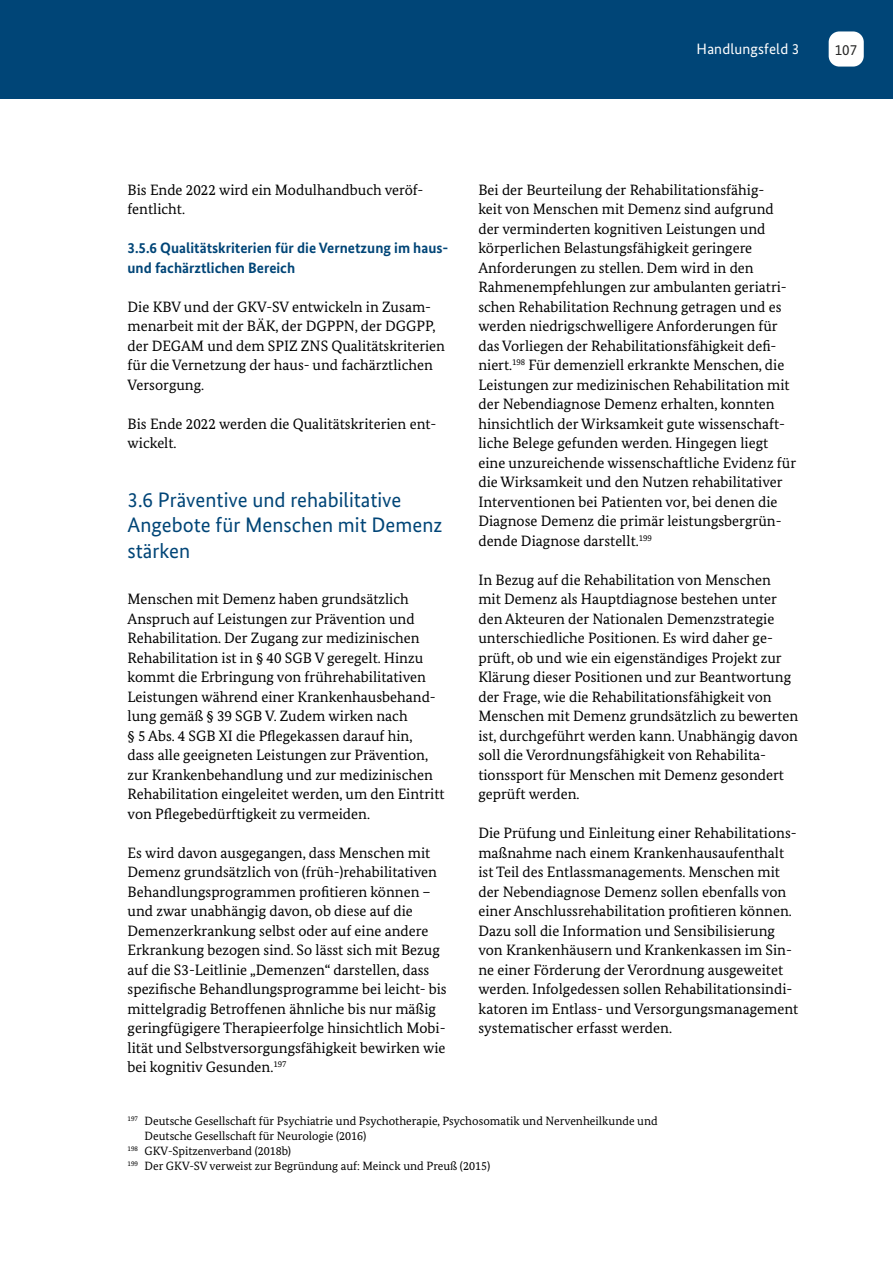
<style>
.page{position:relative;width:893px;height:1263px;background:#fff}
.page>*{position:absolute;margin:0;border:0;box-sizing:border-box;transform-origin:0 0}
.t1{font:21px/25.5px "Bundes Sans";color:#004577}
.t2{font:15px/19.5px "Bundes Serif";color:#000}
.t3{font:700 15px/19.5px "Bundes Sans";color:#004577}
.t4{font:15px "Bundes Sans";letter-spacing:.01em;color:#fff}
.t5{font:15px "Bundes Sans";color:#282827}
.t6{font:12px/15px "Bundes Serif";color:#000}
</style>
<div class="page">
<div style="left:0;top:0;width:893px;height:98px;background:#004577"></div>
<div style="left:829px;top:31px;width:35px;height:36px;background:#fff;border-radius:11px"></div>
<p class="t4" style="left:697px;top:40px;width:104px">Handlungsfeld 3</p>
<p class="t5" style="left:835px;top:41px;width:24px">107</p>
<p class="t2" style="left:128px;top:180px;width:297px">Bis Ende 2022 wird ein Modulhandbuch veröf&shy;fentlicht.</p>
<h5 class="t3" style="left:128px;top:238px;width:322px">3.5.6 Qualitätskriterien für die Vernetzung im haus&shy;und fachärztlichen Bereich</h5>
<p class="t2" style="left:128px;top:297px;width:319px">Die KBV und der GKV-SV entwickeln in Zusam&shy;menarbeit mit der BÄK, der DGPPN, der DGGPP, der DEGAM und dem SPIZ ZNS Qualitätskriterien für die Vernetzung der haus- und fachärztlichen Versorgung.</p>
<p class="t2" style="left:128px;top:414px;width:310px">Bis Ende 2022 werden die Qualitätskriterien ent&shy;wickelt.</p>
<h4 class="t1" style="left:128px;top:487px;width:316px">3.6 Präventive und rehabilitative<br>Angebote für Menschen mit Demenz stärken</h4>
<p class="t2" style="left:128px;top:589px;width:319px">Menschen mit Demenz haben grundsätzlich Anspruch auf Leistungen zur Prävention und Rehabilitation. Der Zugang zur medizinischen Rehabilitation ist in § 40 SGB V geregelt. Hinzu kommt die Erbringung von frührehabilitativen Leistungen während einer Krankenhausbehand&shy;lung gemäß § 39 SGB V. Zudem wirken nach<br>§ 5 Abs. 4 SGB XI die Pflegekassen darauf hin,<br>dass alle geeigneten Leistungen zur Prävention, zur Krankenbehandlung und zur medizinischen Rehabilitation eingeleitet werden, um den Eintritt von Pflegebedürftigkeit zu vermeiden.</p>
<p class="t2" style="left:128px;top:843px;width:321px">Es wird davon ausgegangen, dass Menschen mit Demenz grundsätzlich von (früh-)rehabilitativen Behandlungsprogrammen profitieren können – und zwar unabhängig davon, ob diese auf die Demenzerkrankung selbst oder auf eine andere Erkrankung bezogen sind. So lässt sich mit Bezug auf die S3-Leitlinie „Demenzen“ darstellen, dass spezifische Behandlungsprogramme bei leicht- bis mittelgradig Betroffenen ähnliche bis nur mäßig geringfügigere Therapieerfolge hinsichtlich Mobi&shy;lität und Selbstversorgungsfähigkeit bewirken wie bei kognitiv Gesunden.<sup>197</sup></p>
<p class="t2" style="left:478px;top:180px;width:319px">Bei der Beurteilung der Rehabilitationsfähig-<br>keit von Menschen mit Demenz sind aufgrund der verminderten kognitiven Leistungen und körperlichen Belastungsfähigkeit geringere Anforderungen zu stellen. Dem wird in den Rahmenempfehlungen zur ambulanten geriatri&shy;schen Rehabilitation Rechnung getragen und es werden niedrigschwelligere Anforderungen für das Vorliegen der Rehabilitationsfähigkeit defi&shy;niert.<sup>198</sup> Für demenziell erkrankte Menschen, die Leistungen zur medizinischen Rehabilitation mit der Nebendiagnose Demenz erhalten, konnten hinsichtlich der Wirksamkeit gute wissenschaft&shy;liche Belege gefunden werden. Hingegen liegt eine unzureichende wissenschaftliche Evidenz für die Wirksamkeit und den Nutzen rehabilitativer Interventionen bei Patienten vor, bei denen die Diagnose Demenz die primär leistungsbergrün&shy;dende Diagnose darstellt.<sup>199</sup></p>
<p class="t2" style="left:478px;top:570px;width:321px">In Bezug auf die Rehabilitation von Menschen<br>mit Demenz als Hauptdiagnose bestehen unter den Akteuren der Nationalen Demenzstrategie unterschiedliche Positionen. Es wird daher ge&shy;prüft, ob und wie ein eigenständiges Projekt zur Klärung dieser Positionen und zur Beantwortung der Frage, wie die Rehabilitationsfähigkeit von Menschen mit Demenz grundsätzlich zu bewerten ist, durchgeführt werden kann. Unabhängig davon soll die Verordnungsfähigkeit von Rehabilita&shy;tionssport für Menschen mit Demenz gesondert geprüft werden.</p>
<p class="t2" style="left:478px;top:823px;width:321px">Die Prüfung und Einleitung einer Rehabilitations&shy;maßnahme nach einem Krankenhausaufenthalt ist Teil des Entlassmanagements. Menschen mit der Nebendiagnose Demenz sollen ebenfalls von einer Anschlussrehabilitation profitieren können.<br>Dazu soll die Information und Sensibilisierung von Krankenhäusern und Krankenkassen im Sin&shy;ne einer Förderung der Verordnung ausgeweitet werden. Infolgedessen sollen Rehabilitationsindi&shy;katoren im Entlass- und Versorgungsmanagement systematischer erfasst werden.</p>
<p class="t6" style="left:145px;top:1113px;width:515px;text-indent:-17px"><sup>197</sup> Deutsche Gesellschaft für Psychiatrie und Psychotherapie, Psychosomatik und Nervenheilkunde und<br>Deutsche Gesellschaft für Neurologie (2016)</p>
<p class="t6" style="left:128px;top:1143px;width:364px"><sup>198</sup> GKV-Spitzenverband (2018b)<br><sup>199</sup> Der GKV-SV verweist zur Begründung auf: Meinck und Preuß (2015)</p>
</div>
